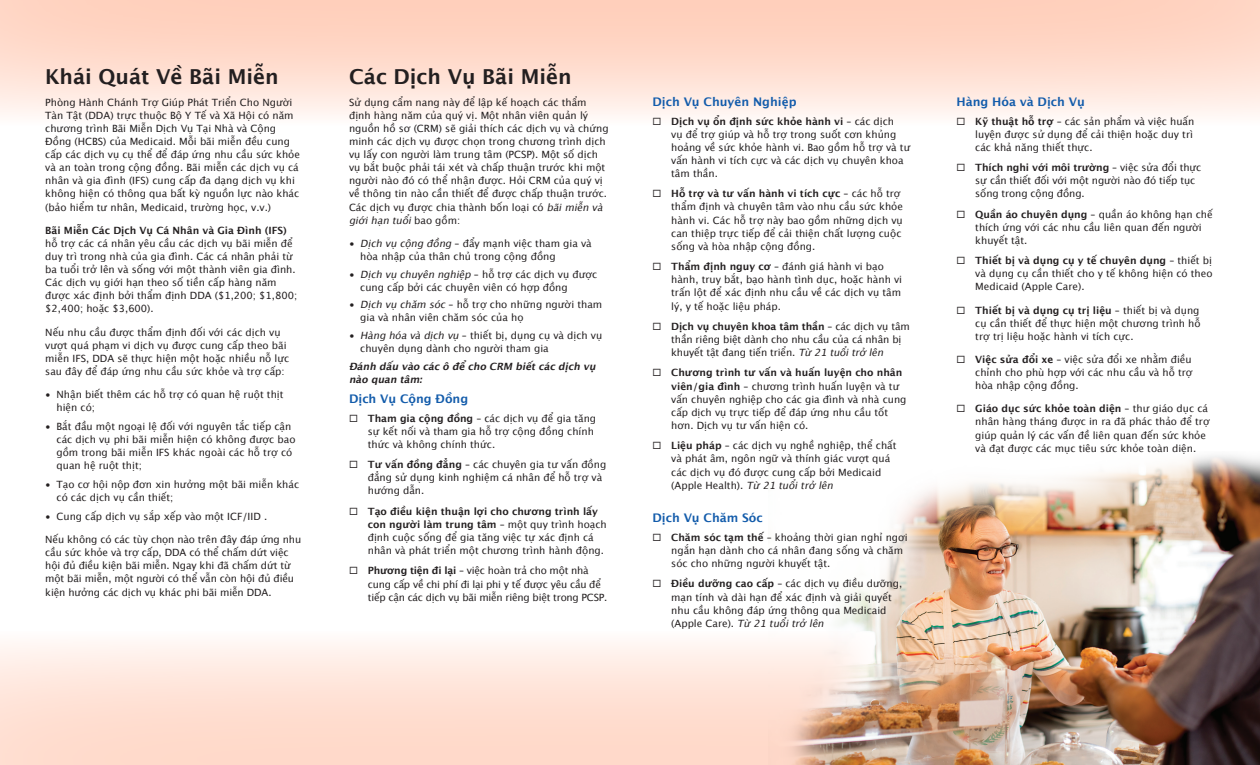
<style>
.page{position:relative;width:1260px;height:765px;background:#fff}
.page>*{position:absolute;margin:0;border:0;box-sizing:border-box;transform-origin:0 0}
.Body_text{font:700 20.62px "Lucida Grande";color:#231f20}
.t1{font:700 11.88px "Lucida Grande";color:#135cab}
.Indent_Body{font:10px/13.1px "Lucida Grande";color:#231f20}
.List_Paragraph{font:10px/13.1px "Lucida Grande";color:#231f20}
.Indent_Body-2{font:10px/13.1px "Lucida Grande";letter-spacing:-.02em;color:#231f20}
.Indent_Body-3{font:italic 700 10px/13.1px "Lucida Grande";color:#231f20}
.s1{font-weight:700}
.s2{font-style:italic}
</style>
<div class="page">
<div style="left:0;top:631px;width:1260px;height:134px;background:linear-gradient(to bottom,#fff7f3,#ffd4c2)"></div>
<div style="left:0;top:0;width:1260px;height:125px;background:linear-gradient(to bottom,#ffc9b2,#fff6f2)"></div>
<img style="left:768px;top:455px;width:492px;height:310px">
<p class="Body_text" style="left:45px;top:63px;width:235px">Khái Quát Về Bãi Miễn</p>
<p class="List_Paragraph" style="left:45px;top:96px;width:256px">Phòng Hành Chánh Trợ Giúp Phát Triển Cho Người Tàn Tật (DDA) trực thuộc Bộ Y Tế và Xã Hội có năm chương trình Bãi Miễn Dịch Vụ Tại Nhà và Cộng Đồng (HCBS) của Medicaid. Mỗi bãi miễn đều cung cấp các dịch vụ cụ thể để đáp ứng nhu cầu sức khỏe và an toàn trong cộng đồng. Bãi miễn các dịch vụ cá nhân và gia đình (IFS) cung cấp đa dạng dịch vụ khi không hiện có thông qua bất kỳ nguồn lực nào khác (bảo hiểm tư nhân, Medicaid, trường học, v.v.)</p>
<p class="List_Paragraph" style="left:45px;top:224px;width:253px"><span class="s1">Bãi Miễn Các Dịch Vụ Cá Nhân và Gia Đình (IFS) </span>hỗ trợ các cá nhân yêu cầu các dịch vụ bãi miễn để duy trì trong nhà của gia đình. Các cá nhân phải từ ba tuổi trở lên và sống với một thành viên gia đình.<br>Các dịch vụ giới hạn theo số tiền cấp hàng năm được xác định bởi thẩm định DDA ($1,200; $1,800; $2,400; hoặc $3,600).</p>
<p class="List_Paragraph" style="left:45px;top:326px;width:246px">Nếu nhu cầu được thẩm định đối với các dịch vụ vượt quá phạm vi dịch vụ được cung cấp theo bãi miễn IFS, DDA sẽ thực hiện một hoặc nhiều nỗ lực sau đây để đáp ứng nhu cầu sức khỏe và trợ cấp:</p>
<p class="List_Paragraph" style="left:57px;top:388px;width:229px;text-indent:-11px">• Nhận biết thêm các hỗ trợ có quan hệ ruột thịt hiện có;</p>
<p class="List_Paragraph" style="left:57px;top:420px;width:241px;text-indent:-11px">• Bắt đầu một ngoại lệ đối với nguyên tắc tiếp cận các dịch vụ phi bãi miễn hiện có không được bao gồm trong bãi miễn IFS khác ngoài các hỗ trợ có quan hệ ruột thịt;</p>
<p class="List_Paragraph" style="left:57px;top:478px;width:244px;text-indent:-11px">• Tạo cơ hội nộp đơn xin hưởng một bãi miễn khác có các dịch vụ cần thiết;</p>
<p class="List_Paragraph" style="left:45px;top:510px;width:223px">• Cung cấp dịch vụ sắp xếp vào một ICF/IID .</p>
<p class="List_Paragraph" style="left:45px;top:533px;width:257px">Nếu không có các tùy chọn nào trên đây đáp ứng nhu cầu sức khỏe và trợ cấp, DDA có thể chấm dứt việc hội đủ điều kiện bãi miễn. Ngay khi đã chấm dứt từ một bãi miễn, một người có thể vẫn còn hội đủ điều kiện hưởng các dịch vụ khác phi bãi miễn DDA.</p>
<p class="Body_text" style="left:349px;top:63px;width:224px">Các Dịch Vụ Bãi Miễn</p>
<p class="List_Paragraph" style="left:349px;top:96px;width:261px">Sử dụng cẩm nang này để lập kế hoạch các thẩm định hàng năm của quý vị. Một nhân viên quản lý nguồn hồ sơ (CRM) sẽ giải thích các dịch vụ và chứng minh các dịch vụ được chọn trong chương trình dịch vụ lấy con người làm trung tâm (PCSP). Một số dịch vụ bắt buộc phải tái xét và chấp thuận trước khi một người nào đó có thể nhận được. Hỏi CRM của quý vị về thông tin nào cần thiết để được chấp thuận trước.<br>Các dịch vụ được chia thành bốn loại có <span class="s2">bãimiễn và giớihạn tuổi</span>b ao g ồ m :</p>
<p class="Indent_Body" style="left:360px;top:237px;width:233px;text-indent:-11px">• <span class="s2">Dịch vụ cộng đồng</span> – đẩy mạnh việc tham gia và hòa nhập của thân chủ trong cộng đồng</p>
<p class="Indent_Body" style="left:360px;top:268px;width:239px;text-indent:-11px">• <span class="s2">Dịch vụ chuyên nghiệp</span> – h ỗ t rợ c ác d ị c h v ụ đ ược cung cấp bởi các chuyên viên có hợp đồng</p>
<p class="Indent_Body" style="left:360px;top:299px;width:243px;text-indent:-11px">• <span class="s2">Dịch vụ chăm sóc</span> – hỗ trợ cho những người tham gia và nhân viên chăm sóc của họ</p>
<p class="Indent_Body" style="left:360px;top:329px;width:244px;text-indent:-11px">• <span class="s2">Hàng hóa và dịch vụ</span> – thiết bị, dụng cụ và dịch vụ chuyên dụng dành cho người tham gia</p>
<p class="Indent_Body-3" style="left:349px;top:360px;width:251px">Đánh dấu vào các ô để cho CRM biết các dịch vụ nào quan tâm:</p>
<p class="t1" style="left:349px;top:391px;width:121px">Dịch Vụ Cộng Đồng</p>
<p class="Indent_Body" style="left:368px;top:412px;width:230px;text-indent:-19px">◻ <span class="s1">Tham gia cộng đồng</span> – các dịch vụ để gia tăng sự kết nối và tham gia hỗ trợ cộng đồng chính thức và không chính thức.</p>
<p class="Indent_Body" style="left:368px;top:458px;width:240px;text-indent:-19px">◻ <span class="s1">Tư vấn đồng đẳng</span> – các chuyên gia tư vấn đồng đẳng sử dụng kinh nghiệm cá nhân để hỗ trợ và hướng dẫn.</p>
<p class="Indent_Body" style="left:368px;top:505px;width:240px;text-indent:-19px">◻ <span class="s1">Tạo điều kiện thuận lợi cho chương trình lấy con người làm trung tâm</span> – một quy trình hoạch định cuộc sống để gia tăng việc tự xác định cá nhân và phát triển một chương trình hành động.</p>
<p class="Indent_Body-2" style="left:368px;top:565px;width:241px;text-indent:-19px">◻ <span class="s1">Phương tiện đi lại</span> – việc hoàn trả cho một nhà cung cấp về chi phí đi lại phi y tế được yêu cầu để tiếp cận các dịch vụ bãi miễn riêng biệt trong PCSP.</p>
<p class="t1" style="left:652px;top:94px;width:146px">Dịch Vụ Chuyên Nghiệp</p>
<p class="Indent_Body" style="left:671px;top:115px;width:241px;text-indent:-19px">◻ <span class="s1">Dịch vụ ổn định sức khỏe hành vi</span> – các dịch<br>vụ để trợ giúp và hỗ trợ trong suốt cơn khủng hoảng về sức khỏe hành vi. Bao gồm hỗ trợ và tư vấn hành vi tích cực và các dịch vụ chuyên khoa tâm thần.</p>
<p class="Indent_Body" style="left:671px;top:188px;width:233px;text-indent:-19px">◻ <span class="s1">Hỗ trợ và tư vấn hành vi tích cực</span> – các hỗ trợ thẩm định và chuyên tâm vào nhu cầu sức khỏe hành vi. Các hỗ trợ này bao gồm những dịch vụ can thiệp trực tiếp để cải thiện chất lượng cuộc sống và hòa nhập cộng đồng.</p>
<p class="Indent_Body" style="left:671px;top:260px;width:232px;text-indent:-19px">◻ <span class="s1">Thẩm định nguy cơ</span> – đánh giá hành vi bạo hành, truy bắt, bạo hành tình dục, hoặc hành vi trấn lột để xác định nhu cầu về các dịch vụ tâm lý, y tế hoặc liệu pháp.</p>
<p class="Indent_Body" style="left:671px;top:320px;width:240px;text-indent:-19px">◻ <span class="s1">Dịch vụ chuyên khoa tâm thần</span> – các dịch vụ tâm thần riêng biệt dành cho nhu cầu của cá nhân bị khuyết tật đang tiến triển. <span class="s2">Từ 21 tuổitrở lên</span></p>
<p class="Indent_Body" style="left:671px;top:367px;width:237px;text-indent:-19px">◻ <span class="s1">Chương trình tư vấn và huấn luyện cho nhân viên/gia đình</span> – chương trình huấn luyện và tư vấn chuyên nghiệp cho các gia đình và nhà cung cấp dịch vụ trực tiếp để đáp ứng nhu cầu tốt hơn. Dịch vụ tư vấn hiện có.</p>
<p class="Indent_Body" style="left:671px;top:440px;width:227px;text-indent:-19px">◻ <span class="s1">Liệu pháp</span> – các dịch vụ nghề nghiệp, thể chất và phát âm, ngôn ngữ và thính giác vượt quá các dịch vụ đó được cung cấp bởi Medicaid (Apple Health). <span class="s2">Từ 21 tuổitrở lên</span></p>
<p class="t1" style="left:652px;top:510px;width:112px">Dịch Vụ Chăm Sóc</p>
<p class="Indent_Body" style="left:671px;top:531px;width:238px;text-indent:-19px">◻ <span class="s1">Chăm sóc tạm thế</span> – khoảng thời gian nghỉ ngơi ngắn hạn dành cho cá nhân đang sống và chăm sóc cho những người khuyết tật.</p>
<p class="Indent_Body" style="left:671px;top:578px;width:232px;text-indent:-19px">◻ <span class="s1">Điều dưỡng cao cấp</span> – các dịch vụ điều dưỡng, mạn tính và dài hạn để xác định và giải quyết nhu cầu không đáp ứng thông qua Medicaid (Apple Care). <span class="s2">Từ 21 tuổitrở lên</span></p>
<p class="t1" style="left:957px;top:94px;width:130px">Hàng Hóa và Dịch Vụ</p>
<p class="Indent_Body" style="left:975px;top:115px;width:221px;text-indent:-19px">◻ <span class="s1">Kỹ thuật hỗ trợ</span> – các sản phẩm và việc huấn luyện được sử dụng để cải thiện hoặc duy trì các khả năng thiết thực.</p>
<p class="Indent_Body" style="left:975px;top:161px;width:228px;text-indent:-19px">◻ <span class="s1">Thích nghi với môi trường</span> – việc sửa đổi thực sự cần thiết đối với một người nào đó tiếp tục sống trong cộng đồng.</p>
<p class="Indent_Body" style="left:975px;top:208px;width:239px;text-indent:-19px">◻ <span class="s1">Quần áo chuyên dụng</span> – quần áo không hạn chế thích ứng với các nhu cầu liên quan đến người khuyết tật.</p>
<p class="Indent_Body" style="left:975px;top:255px;width:239px;text-align:justify;text-indent:-19px">◻ <span class="s1">Thiết bị và dụng cụ y tế chuyên dụng</span> – thiết bị và dụng cụ cần thiết cho y tế không hiện có theo Medicaid (Apple Care).</p>
<p class="Indent_Body" style="left:975px;top:304px;width:227px;text-align:justify;text-indent:-19px">◻ <span class="s1">Thiết bị và dụng cụ trị liệu</span> – thiết bị và dụng cụ cần thiết để thực hiện một chương trình hỗ trợ trị liệu hoặc hành vi tích cực.</p>
<p class="Indent_Body" style="left:975px;top:353px;width:219px;text-align:justify;text-indent:-19px">◻ <span class="s1">Việc sửa đổi xe</span> – việc sửa đổi xe nhằm điều chỉnh cho phù hợp với các nhu cầu và hỗ trợ hòa nhập cộng đồng.</p>
<p class="Indent_Body" style="left:975px;top:403px;width:236px;text-indent:-19px">◻ <span class="s1">Giáo dục sức khỏe toàn diện</span> – thư giáo dục cá nhân hàng tháng được in ra đã phác thảo để trợ giúp quản lý các vấn đề liên quan đến sức khỏe và đạt được các mục tiêu sức khỏe toàn diện.</p>
</div>
